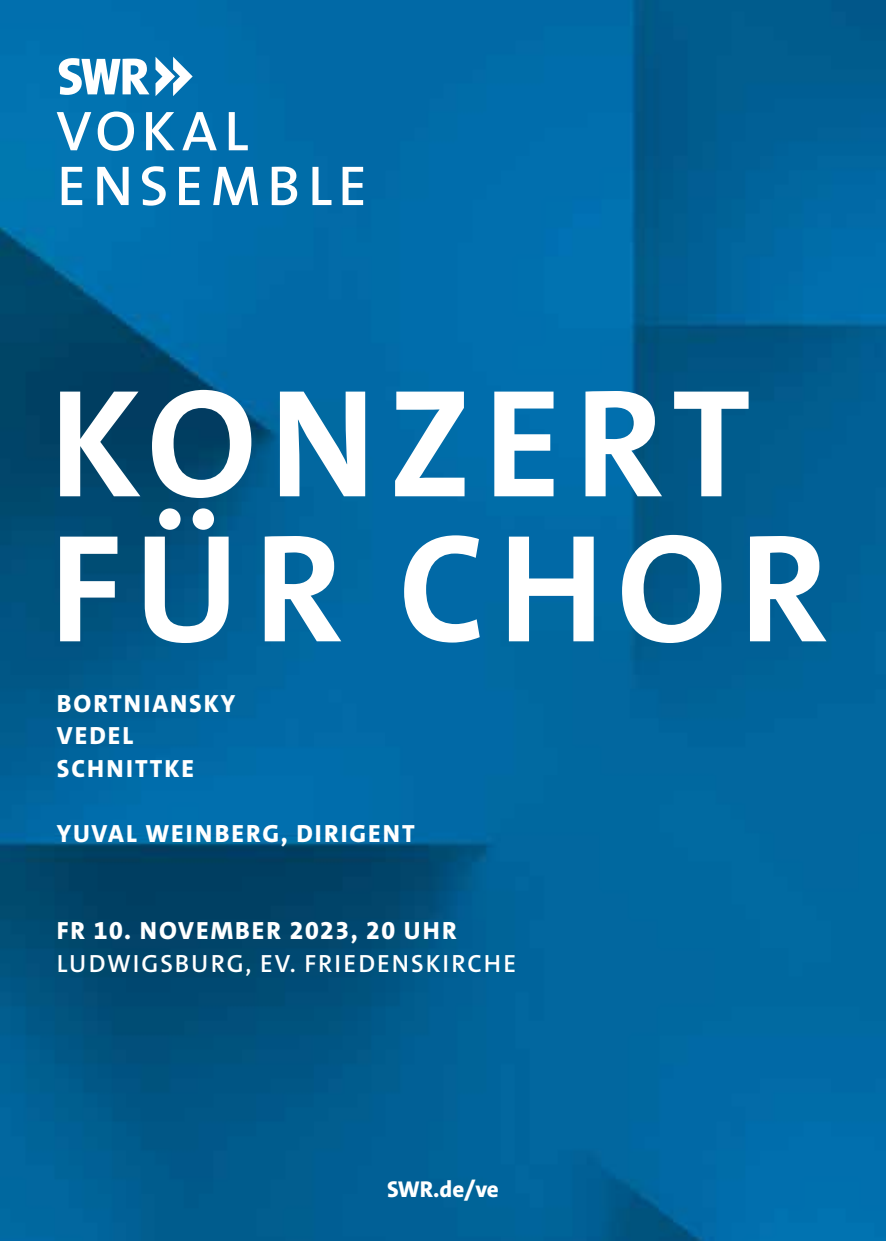
<style>
.page{position:relative;width:886px;height:1241px;background:#fff}
.page>*{position:absolute;margin:0;border:0;box-sizing:border-box;transform-origin:0 0}
.t1{font:700 155px/145px "The Sans C5";letter-spacing:.08em;color:#fff}
.t2{font:800 25px/32.5px "The Sans C5";letter-spacing:.08em;color:#fff}
.t3{font:600 25px "The Sans C5";letter-spacing:.08em;color:#fff}
.t4{font:800 23px "The Sans C5";letter-spacing:-.015em;color:#fff}
</style>
<div class="page">
<img style="left:0;top:0;width:886px;height:1240px">
<svg style="left:59px;top:58px;width:90px;height:37px"></svg>
<svg style="left:155px;top:57px;width:38px;height:39px"></svg>
<svg style="left:62px;top:166px;width:301px;height:40px"></svg>
<svg style="left:57px;top:111px;width:191px;height:40px"></svg>
<h1 class="t1" style="left:49px;top:372px;width:780px">KONZERT<br>FÜR CHOR</h1>
<p class="t2" style="left:57px;top:687px;width:180px">BORTNIANSKY<br>VEDEL<br>SCHNITTKE</p>
<p class="t2" style="left:57px;top:817px;width:359px">YUVAL WEINBERG, DIRIGENT</p>
<p class="t2" style="left:57px;top:914px;width:401px">FR 10. NOVEMBER 2023, 20 UHR</p>
<p class="t3" style="left:57px;top:947px;width:461px">LUDWIGSBURG, EV. FRIEDENSKIRCHE</p>
<p class="t4" style="left:387px;top:1173px;width:113px">SWR.de/ve</p>
</div>
